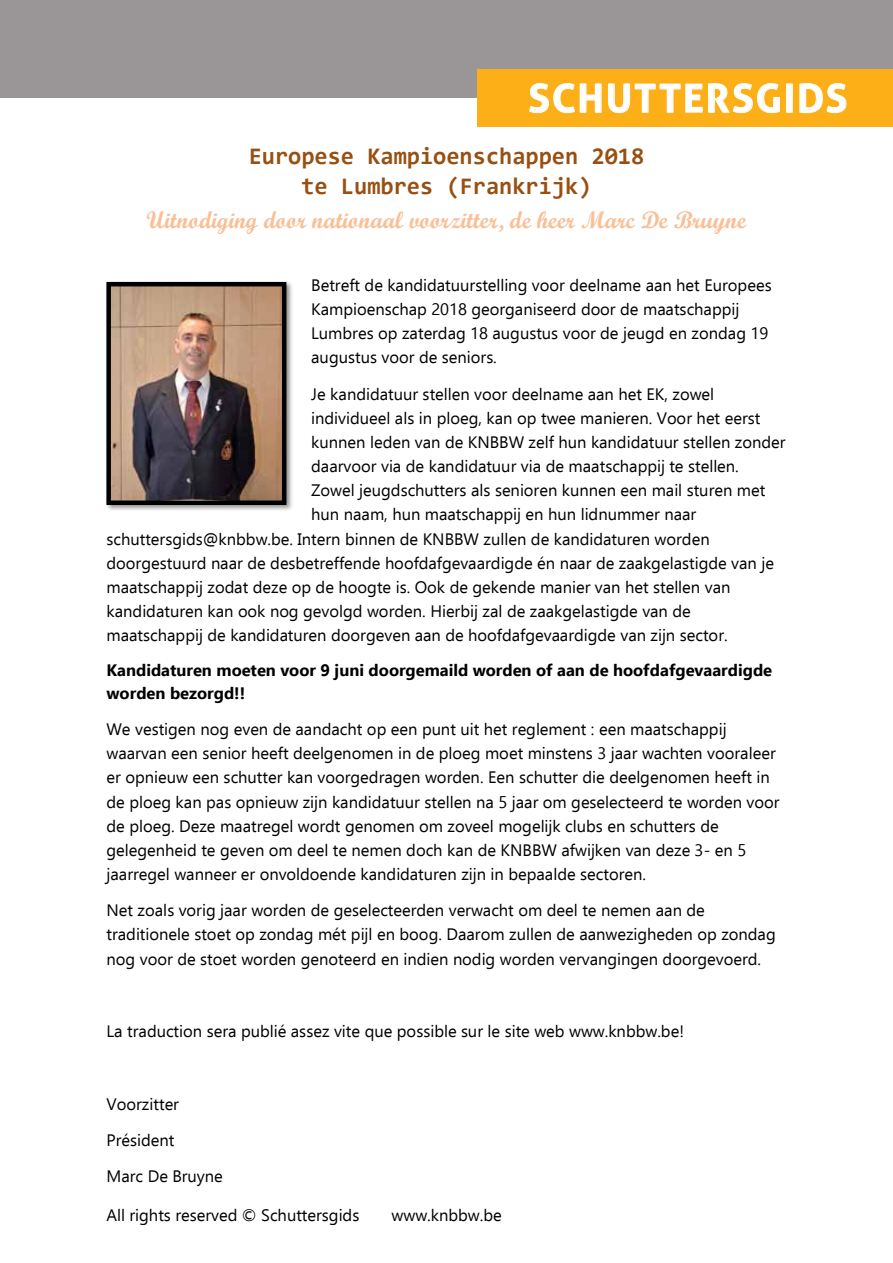
<style>
.page{position:relative;width:893px;height:1263px;background:#fff}
.page>*{position:absolute;margin:0;border:0;box-sizing:border-box;transform-origin:0 0}
.t1{font:700 39px "Aller";color:#fff}
.t2{font:700 24px/30.3px "Consolas";color:#984f12;text-align:center}
.t3{font:24px "Script MT Bold";color:#f9bf97}
.t4{font:16.5px/24.2px "Ebrima";color:#000}
.t5{font:700 16.5px/22.6px "Ebrima";color:#000}
</style>
<div class="page">
<div style="left:0;top:0;width:893px;height:98px;background:#9a9596"></div>
<div style="left:478px;top:69px;width:415px;height:58px;background:#fcaf17"></div>
<svg style="left:529px;top:83px;width:73px;height:30px"></svg>
<svg style="left:608px;top:83px;width:172px;height:30px"></svg>
<svg style="left:786px;top:83px;width:7px;height:30px"></svg>
<svg style="left:799px;top:83px;width:48px;height:30px"></svg>
<img style="left:107px;top:281px;width:185px;height:229px">
<img style="left:111px;top:287px;width:170px;height:213px">
<div style="left:106px;top:282px;width:180px;height:223px;border:4px solid #000"></div>
<h1 class="t1" style="left:528px;top:74px;width:26px">SCHUTTERSGIDS</h1>
<h2 class="t2" style="left:183px;top:138px;width:529px">Voorwoo d van onze nation al voorzitter, de heer Marc De Bruyne.</h2>
<h2 class="t2" style="left:249px;top:140px;width:397px">Europese Kampioenschappen 2018 te Lumbres (Frankrijk)</h2>
<h2 class="t3" style="left:147px;top:205px;width:601px">Uitnodiging door nationaal voorzitter, de heer Marc De Bruyne</h2>
<p class="t4" style="left:311px;top:272px;width:462px">Betreft de kandidatuurstelling voor deelname aan het Europees Kampioenschap 2018 georganiseerd door de maatschappij Lumbres op zaterdag 18 augustus voor de jeugd en zondag 19 augustus voor de seniors.</p>
<p class="t4" style="left:311px;top:381px;width:405px">Je kandidatuur stellen voor deelname aan het EK, zowel</p>
<p class="t4" style="left:311px;top:405px;width:451px">individueel als in ploeg, kan op twee manieren. Voor het eerst</p>
<p class="t4" style="left:311px;top:430px;width:476px">kunnen leden van de KNBBW zelf hun kandidatuur stellen zonder</p>
<p class="t4" style="left:311px;top:454px;width:429px">daarvoor via de kandidatuur via de maatschappij te stellen.</p>
<p class="t4" style="left:311px;top:478px;width:456px">Zowel jeugdschutters als senioren kunnen een mail sturen met</p>
<p class="t4" style="left:311px;top:502px;width:387px">hun naam, hun maatschappij en hun lidnummer naar</p>
<p class="t4" style="left:106px;top:526px;width:605px">schuttersgids@knbbw.be. Intern binnen de KNBBW zullen de kandidaturen worden</p>
<p class="t4" style="left:106px;top:550px;width:669px">doorgestuurd naar de desbetreffende hoofdafgevaardigde én naar de zaakgelastigde van je</p>
<p class="t4" style="left:106px;top:575px;width:625px">maatschappij zodat deze op de hoogte is. Ook de gekende manier van het stellen van</p>
<p class="t4" style="left:106px;top:599px;width:586px">kandidaturen kan ook nog gevolgd worden. Hierbij zal de zaakgelastigde van de</p>
<p class="t4" style="left:106px;top:623px;width:623px">maatschappij de kandidaturen doorgeven aan de hoofdafgevaardigde van zijn sector.</p>
<p class="t5" style="left:106px;top:659px;width:667px">Kandidaturen moeten voor 9 juni doorgemaild worden of aan de hoofdafgevaardigde worden bezorgd!!</p>
<p class="t4" style="left:106px;top:717px;width:675px">We vestigen nog even de aandacht op een punt uit het reglement : een maatschappij waarvan een senior heeft deelgenomen in de ploeg moet minstens 3 jaar wachten vooraleer er opnieuw een schutter kan voorgedragen worden. Een schutter die deelgenomen heeft in de ploeg kan pas opnieuw zijn kandidatuur stellen na 5 jaar om geselecteerd te worden voor de ploeg. Deze maatregel wordt genomen om zoveel mogelijk clubs en schutters de gelegenheid te geven om deel te nemen doch kan de KNBBW afwijken van deze 3- en 5 jaarregel wanneer er onvoldoende kandidaturen zijn in bepaalde sectoren.</p>
<p class="t4" style="left:106px;top:898px;width:671px">Net zoals vorig jaar worden de geselecteerden verwacht om deel te nemen aan de traditionele stoet op zondag mét pijl en boog. Daarom zullen de aanwezigheden op zondag nog voor de stoet worden genoteerd en indien nodig worden vervangingen doorgevoerd.</p>
<p class="t4" style="left:106px;top:550px;width:659px">T egegeven, na een mo izam start, wordt er door dit team nog steeds heel hard gewerkt om het gewenste servic niveau te ber iken. We kunnen us gerust stellen dat bi nen de KNBBW een nieuwe mijlpaal bereikt is.<br>De digitalisering is ingezet, wat in de huidige maatschappij nodig s.</p>
<p class="t4" style="left:107px;top:720px;width:636px">hindernis zal zijn.<br>We geloven steevast dat we met deze aanpak een eigentijdse en moderne look kunnen geven aan onze traditionele sport en dat we op deze manier de toekomst van het handboogschieten op de staande wip kunnen verzekeren.</p>
<p class="t4" style="left:107px;top:901px;width:658px">voorziet.<br>Ik nodig alle maatschappijen en schutters daarom uit om hier op een constructieve manier aan mee te werken.</p>
<p class="t4" style="left:106px;top:1019px;width:579px">La traduction sera publié assez vite que possible sur le site web www.knbbw.be!</p>
<p class="t4" style="left:107px;top:1022px;width:118px">Marc De Bruyne</p>
<p class="t4" style="left:106px;top:1085px;width:118px;line-height:36.2px">Voorzitter<br>Président<br>Marc De Bruyne</p>
<p class="t4" style="left:106px;top:1202px;width:254px">All rights reserved © Schuttersgids</p>
<p class="t4" style="left:392px;top:1202px;width:112px">www.knbbw.be</p>
</div>
